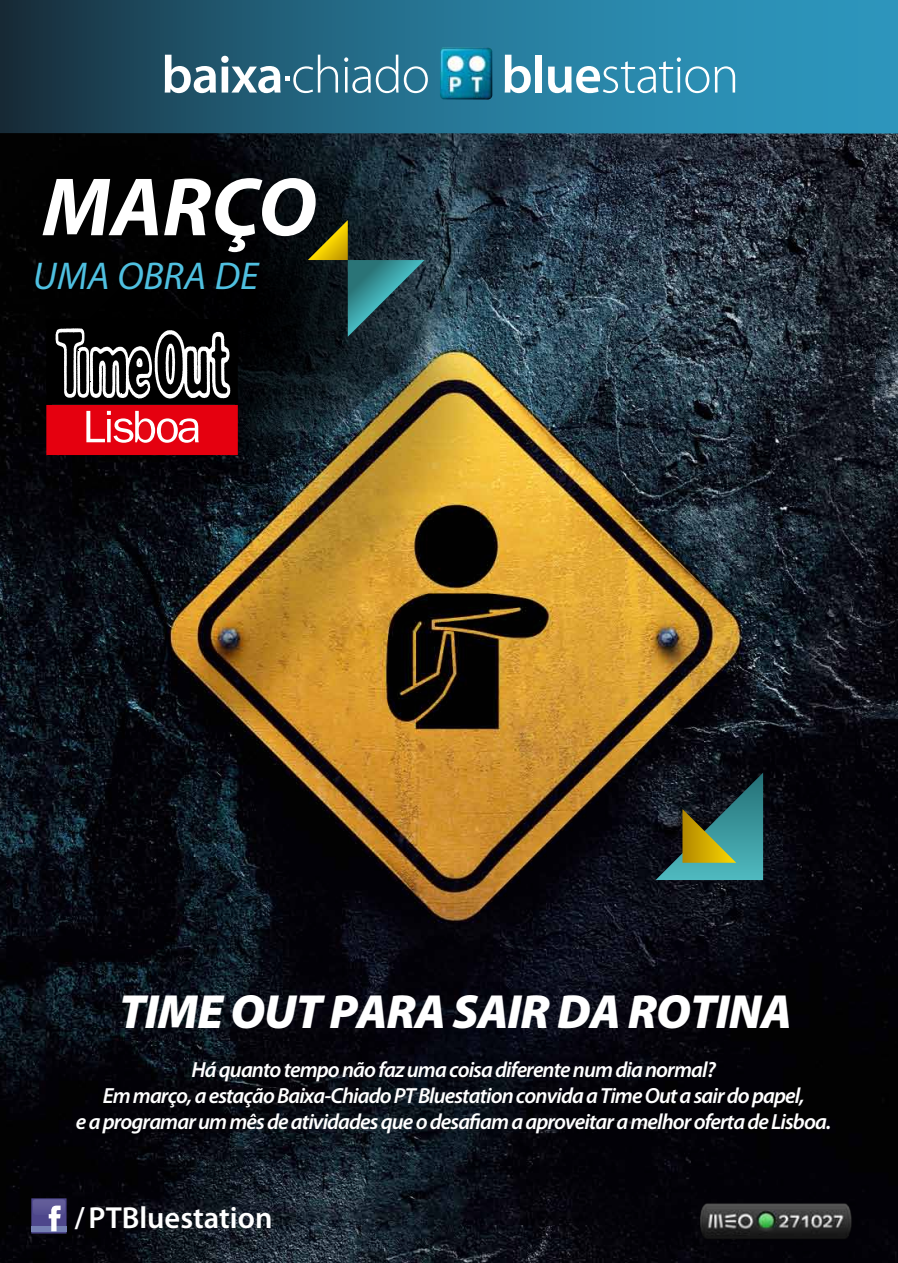
<style>
.page{position:relative;width:898px;height:1263px;background:#fff}
.page>*{position:absolute;margin:0;border:0;box-sizing:border-box;transform-origin:0 0}
.t1{font:italic 700 83.4px "Myriad Pro";color:#fff}
.t2{font:italic 900 48.15px "Myriad Pro";letter-spacing:-.02em;color:#fff}
.t3{font:italic 38.85px "Myriad Pro";color:#4fc0e0}
.t4{font:600 30.6px "Myriad Pro";color:#fff}
.t5{font:italic 600 21.9px/26.2px "Myriad Pro";letter-spacing:-.04em;color:#fff;text-align:center}
</style>
<div class="page">
<img style="left:0;top:134px;width:897px;height:1129px">
<svg style="left:89px;top:139px;width:361px;height:360px;background:#1e201a"></svg>
<svg style="left:0;top:0;width:897px;height:134px;background:#256e8b"></svg>
<img style="left:440px;top:47px;width:47px;height:4px">
<svg style="left:165px;top:55px;width:173px;height:38px"></svg>
<svg style="left:344px;top:55px;width:83px;height:38px;background:#518ca3"></svg>
<svg style="left:504px;top:55px;width:26px;height:38px"></svg>
<div style="left:535px;top:55px;width:7px;height:38px;background:#fff"></div>
<svg style="left:548px;top:57px;width:186px;height:36px"></svg>
<svg style="left:31px;top:1198px;width:36px;height:35px"></svg>
<div style="left:31px;top:1226px;width:36px;height:5px;background:#7580b3"></div>
<svg style="left:33px;top:1199px;width:32px;height:32px"></svg>
<img style="left:689px;top:1193px;width:171px;height:56px">
<svg style="left:46px;top:319px;width:192px;height:136px"></svg>
<svg style="left:308px;top:220px;width:116px;height:117px;background:#28443f"></svg>
<svg style="left:655px;top:773px;width:107px;height:107px;background:#3b5f51"></svg>
<h1 class="t1" style="left:42px;top:161px;width:276px">MARÇO</h1>
<h3 class="t3" style="left:33px;top:255px;width:227px">UMA OBRA DE</h3>
<h2 class="t2" style="left:119px;top:985px;width:674px">TIME OUT PARA SAIR DA ROTINA</h2>
<p class="t5" style="left:76px;top:1056px;width:756px">Há quanto tempo não faz uma coisa diferente num dia normal?<br>Em março, a estação Baixa-Chiado PT Bluestation convida a Time Out a sair do papel,<br>e a programar um mês de atividades que o desafiam a aproveitar a melhor oferta de Lisboa.</p>
<h3 class="t4" style="left:75px;top:1200px;width:199px">/PTBluestation</h3>
</div>
